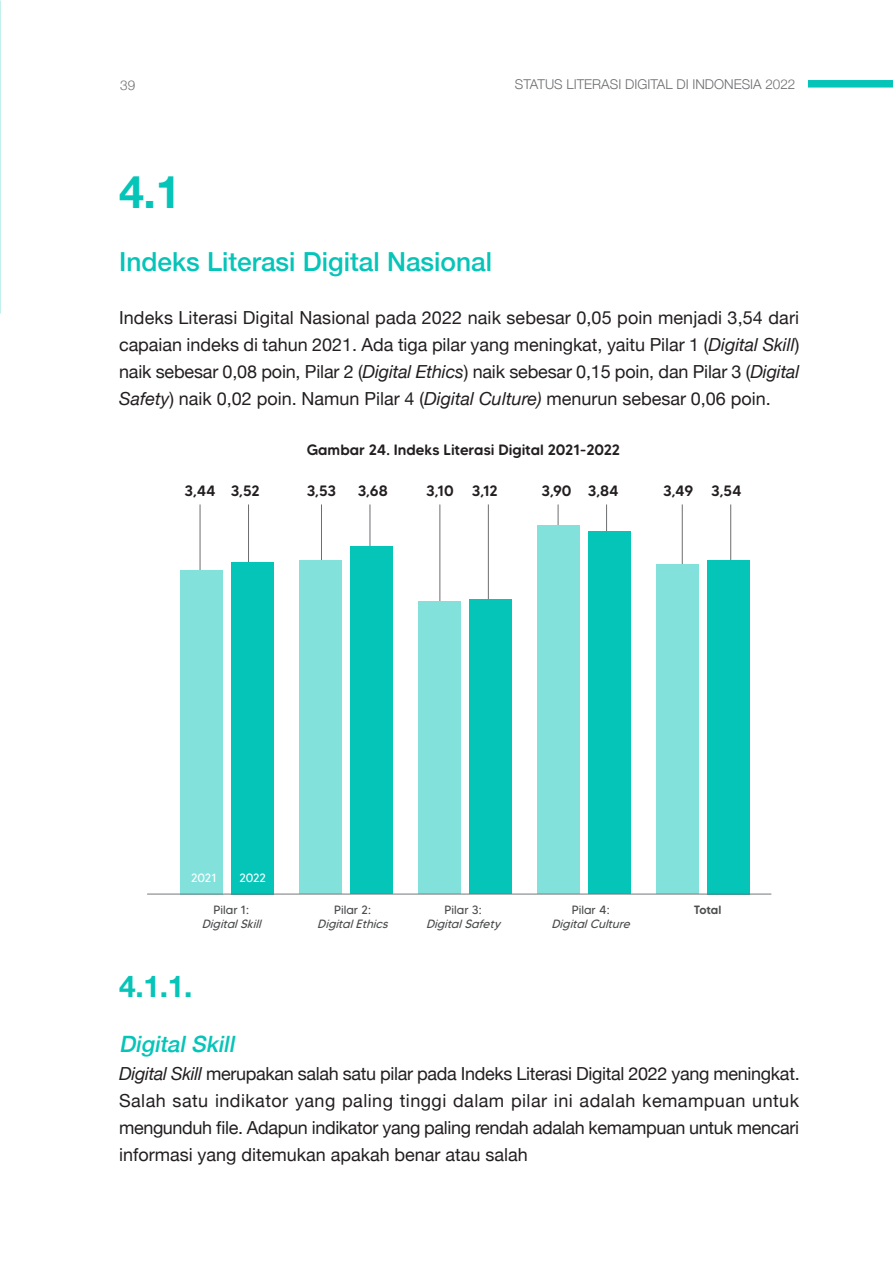
<style>
.page{position:relative;width:893px;height:1263px;background:#fff}
.page>*{position:absolute;margin:0;border:0;box-sizing:border-box;transform-origin:0 0}
.t1{font:700 45px "Helvetica Neue";color:#05c4b8}
.t2{font:700 30px "Helvetica Neue";color:#05c4b8}
.t3{font:500 26.25px "Helvetica Neue";color:#05c4b8}
.t4{font:italic 500 22.5px "Helvetica Neue";color:#05c4b8}
.t5{font:18px/27px "Helvetica Neue";color:#231f20;text-align:justify}
.t6{font:500 15px "MADE Tommy Soft";letter-spacing:-.005em;color:#231f20}
.t7{font:300 13.5px "Helvetica Neue";color:#6c6d70}
.t8{font:italic 12px "MADE Tommy Soft";color:#4b4c4d}
.t9{font:12px "MADE Tommy Soft";color:#4b4c4d}
.t10{font:12px "MADE Tommy Soft";letter-spacing:-.015em;color:#fff}
.t11{font:500 12px "MADE Tommy Soft";letter-spacing:-.015em;color:#4b4c4d}
.s1{font-style:italic}
</style>
<div class="page">
<hr style="left:200px;top:504px;width:1px;height:190px;background:#6c6d70">
<hr style="left:321px;top:504px;width:1px;height:190px;background:#6c6d70">
<hr style="left:440px;top:504px;width:1px;height:190px;background:#6c6d70">
<hr style="left:558px;top:504px;width:1px;height:190px;background:#6c6d70">
<hr style="left:682px;top:504px;width:1px;height:190px;background:#6c6d70">
<hr style="left:248px;top:504px;width:1px;height:190px;background:#6c6d70">
<hr style="left:370px;top:504px;width:1px;height:190px;background:#6c6d70">
<hr style="left:488px;top:504px;width:1px;height:190px;background:#6c6d70">
<hr style="left:606px;top:504px;width:1px;height:190px;background:#6c6d70">
<hr style="left:730px;top:504px;width:1px;height:190px;background:#6c6d70">
<div style="left:180px;top:570px;width:43px;height:325px;background:#82e2db"></div>
<div style="left:231px;top:563px;width:43px;height:332px;background:#05c4b8"></div>
<div style="left:299px;top:560px;width:43px;height:333px;background:#82e2db"></div>
<div style="left:350px;top:546px;width:43px;height:347px;background:#05c4b8"></div>
<div style="left:418px;top:601px;width:43px;height:292px;background:#82e2db"></div>
<div style="left:469px;top:599px;width:43px;height:294px;background:#05c4b8"></div>
<div style="left:537px;top:525px;width:43px;height:368px;background:#82e2db"></div>
<div style="left:588px;top:531px;width:43px;height:362px;background:#05c4b8"></div>
<div style="left:657px;top:565px;width:42px;height:329px;background:#82e2db"></div>
<div style="left:708px;top:560px;width:42px;height:334px;background:#05c4b8"></div>
<hr style="left:147px;top:894px;width:624px;height:1px;background:#76787b">
<div style="left:808px;top:80px;width:85px;height:8px;background:#05c4b8"></div>
<p class="t7" style="left:120px;top:75px;width:17px">39</p>
<p class="t7" style="left:515px;top:73px;width:282px">STATUS LITERASI DIGITAL DI INDONESIA 2022</p>
<h1 class="t1" style="left:119px;top:156px;width:63px">4.1</h1>
<h3 class="t3" style="left:119px;top:240px;width:375px">Indeks Literasi Digital Nasional</h3>
<p class="t5" style="left:119px;top:305px;width:682px">Indeks Literasi Digital Nasional pada 2022 naik sebesar 0,05 poin menjadi 3,54 dari capaian indeks di tahun 2021. Ada tiga pilar yang meningkat, yaitu Pilar 1 (<span class="s1">Digital Skill</span>) naik sebesar 0,08 poin, Pilar 2 (<span class="s1">Digital Ethics</span>) naik sebesar 0,15 poin, dan Pilar 3 (<span class="s1">Digital Safety</span>) naik 0,02 poin. Namun Pilar 4 (<span class="s1">Digital Culture)</span> menurun sebesar 0,06 poin.</p>
<p class="t6" style="left:307px;top:441px;width:315px">Gambar 24. Indeks Literasi Digital 2021-2022</p>
<p class="t6" style="left:185px;top:481px;width:77px">3,44 3,52</p>
<p class="t6" style="left:307px;top:481px;width:31px">3,53</p>
<p class="t6" style="left:358px;top:481px;width:32px">3,68</p>
<p class="t6" style="left:426px;top:481px;width:73px">3,10 3,12</p>
<p class="t6" style="left:542px;top:481px;width:79px">3,90 3,84</p>
<p class="t6" style="left:663px;top:481px;width:80px">3,49 3,54</p>
<p class="t10" style="left:191px;top:871px;width:27px">2021</p>
<p class="t10" style="left:240px;top:871px;width:28px">2022</p>
<p class="t9" style="left:213px;top:902px;width:37px">Pilar 1:</p>
<p class="t8" style="left:202px;top:917px;width:64px">DigitalSkill</p>
<p class="t9" style="left:334px;top:902px;width:38px">Pilar 2:</p>
<p class="t8" style="left:317px;top:917px;width:76px">DigitalEthics</p>
<p class="t9" style="left:444px;top:902px;width:39px">Pilar 3:</p>
<p class="t8" style="left:426px;top:917px;width:79px">DigitalSafety</p>
<p class="t9" style="left:572px;top:902px;width:39px">Pilar 4:</p>
<p class="t8" style="left:551px;top:917px;width:84px">DigitalCulture</p>
<p class="t11" style="left:694px;top:902px;width:29px">Total</p>
<h2 class="t2" style="left:119px;top:963px;width:75px">4.1.1.</h2>
<p class="t4" style="left:119px;top:1026px;width:122px">DigitalSkill</p>
<p class="t5" style="left:119px;top:1061px;width:682px"><span class="s1">Digital Skill</span> merupakan salah satu pilar pada Indeks Literasi Digital 2022 yang meningkat.<br>Salah satu indikator yang paling tinggi dalam pilar ini adalah kemampuan untuk mengunduh file. Adapun indikator yang paling rendah adalah kemampuan untuk mencari informasi yang ditemukan apakah benar atau salah</p>
</div>
